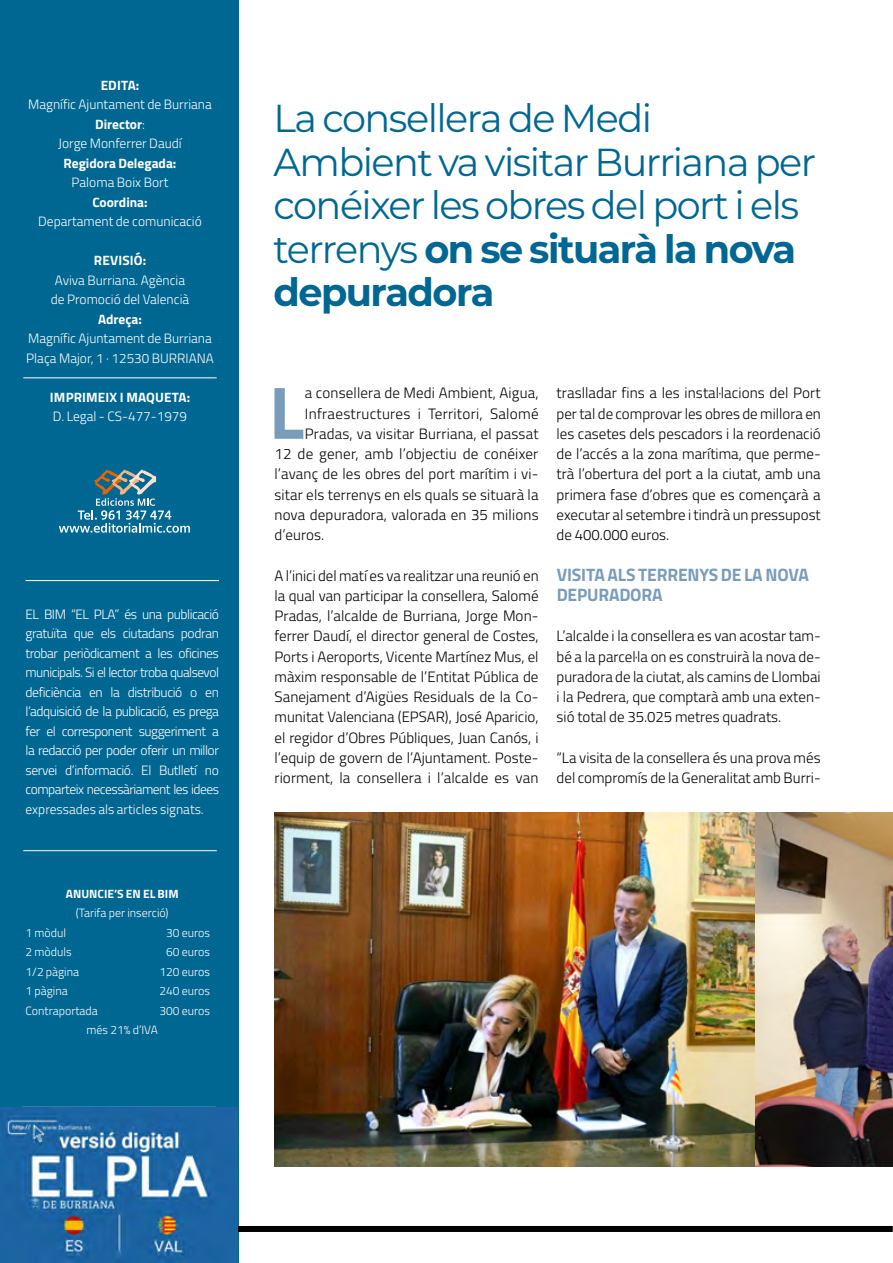
<style>
.page{position:relative;width:893px;height:1263px;background:#fff}
.page>*{position:absolute;margin:0;border:0;box-sizing:border-box;transform-origin:0 0}
.t1{font:700 74.55px "Titillium";color:#7a9cbb}
.t2{font:39px/43.5px "Montserrat";letter-spacing:-.04em;color:#006792}
.t3{font:700 18px/20.2px "Titillium";letter-spacing:-.01em;color:#7a9cbb}
.t4{font:300 15px/20.2px "Titillium";letter-spacing:.005em;color:#000;text-align:justify}
.t5{font:300 13.5px/19.5px "Titillium";color:#fff;text-align:center}
.t6{font:700 13.5px "Titillium";color:#fff}
.t7{font:300 12px "Titillium";color:#fff}
.t8{font:700 12px "Titillium";color:#fff}
.s1{font-weight:700}
</style>
<div class="page">
<div style="left:0;top:0;width:238px;height:1263px;background:#006792"></div>
<svg style="left:59px;top:470px;width:131px;height:63px"></svg>
<hr style="left:26px;top:580px;width:193px;height:1px;background:#fff">
<hr style="left:23px;top:850px;width:194px;height:1px;background:#fff">
<hr style="left:23px;top:378px;width:194px;height:1px;background:#fff">
<div style="left:71px;top:1226px;width:822px;height:6px;background:#000"></div>
<img style="left:274px;top:812px;width:619px;height:355px">
<img style="left:1px;top:1107px;width:236px;height:156px">
<p class="t6" style="left:101px;top:75px;width:40px">EDITA:</p>
<p class="t5" style="left:28px;top:94px;width:185px">Magnífic Ajuntament de Burriana<br><span class="s1">Director</span>:<br>Jorge Monferrer Daudí</p>
<p class="t6" style="left:64px;top:153px;width:114px">Regidora Delegada:</p>
<p class="t5" style="left:72px;top:172px;width:98px">Paloma Boix Bort</p>
<p class="t6" style="left:92px;top:192px;width:57px">Coordina:</p>
<p class="t5" style="left:38px;top:211px;width:165px">Departament de comunicació</p>
<p class="t6" style="left:94px;top:250px;width:54px">REVISIÓ:</p>
<p class="t5" style="left:51px;top:270px;width:140px">Aviva Burriana. Agència de Promoció del Valencià</p>
<p class="t6" style="left:98px;top:309px;width:45px">Adreça:</p>
<p class="t5" style="left:26px;top:328px;width:189px;text-align:left">Magnífic Ajuntament de Burriana<br>Plaça Major, 1 · 12530 BURRIANA</p>
<p class="t6" style="left:50px;top:387px;width:142px">IMPRIMEIX I MAQUETA:</p>
<p class="t5" style="left:53px;top:406px;width:136px">D. Legal - CS-477-1979</p>
<p class="t5" style="left:26px;top:603px;width:195px;text-align:justify">EL BIM “EL PLA” és una publicació gratuïta que els ciutadans podran trobar periòdicament a les oficines municipals. Si el lector troba qualsevol deficiència en la distribució o en l’adquisició de la publicació, es prega fer el corresponent suggeriment a la redacció per poder oferir un millor servei d’informació. El Butlletí no comparteix necessàriament les idees expressades als articles signats.</p>
<p class="t8" style="left:66px;top:884px;width:114px">ANUNCIE’S EN EL BIM</p>
<p class="t7" style="left:76px;top:904px;width:94px">(Tarifa per inserció)</p>
<p class="t7" style="left:26px;top:924px;width:42px">1 mòdul</p>
<p class="t7" style="left:166px;top:924px;width:45px">30 euros</p>
<p class="t7" style="left:26px;top:943px;width:48px">2 mòduls</p>
<p class="t7" style="left:166px;top:943px;width:45px">60 euros</p>
<p class="t7" style="left:26px;top:963px;width:55px">1/2 pàgina</p>
<p class="t7" style="left:159px;top:963px;width:52px">120 euros</p>
<p class="t7" style="left:26px;top:982px;width:44px">1 pàgina</p>
<p class="t7" style="left:159px;top:982px;width:52px">240 euros</p>
<p class="t7" style="left:26px;top:1002px;width:74px">Contraportada</p>
<p class="t7" style="left:159px;top:1002px;width:52px">300 euros</p>
<p class="t7" style="left:86px;top:1021px;width:73px">més 21% d’IVA</p>
<h2 class="t2" style="left:274px;top:95px;width:544px">La consellera de Medi<br>Ambient va visitar Burriana per conéixer les obres del port i els terrenys <span class="s1">on se situarà la nova depuradora</span></h2>
<h1 class="t1" style="left:269px;top:356px;width:37px">L</h1>
<p class="t4" style="left:305px;top:382px;width:235px">a consellera de Medi Ambient, Aigua,</p>
<p class="t4" style="left:305px;top:402px;width:235px">Infraestructures i Territori, Salomé</p>
<p class="t4" style="left:305px;top:423px;width:235px">Pradas, va visitar Burriana, el passat</p>
<p class="t4" style="left:274px;top:443px;width:265px">12 de gener, amb l’objectiu de conéixer</p>
<p class="t4" style="left:274px;top:463px;width:266px">l’avanç de les obres del port marítim i vi-</p>
<p class="t4" style="left:274px;top:483px;width:266px">sitar els terrenys en els quals se situarà la</p>
<p class="t4" style="left:274px;top:504px;width:266px">nova depuradora, valorada en 35 milions</p>
<p class="t4" style="left:274px;top:524px;width:51px">d’euros.</p>
<p class="t4" style="left:274px;top:564px;width:266px">A l’inici del matí es va realitzar una reunió en la qual van participar la consellera, Salomé Pradas, l’alcalde de Burriana, Jorge Mon&shy;ferrer Daudí, el director general de Costes, Ports i Aeroports, Vicente Martínez Mus, el màxim responsable de l’Entitat Pública de Sanejament d’Aigües Residuals de la Co&shy;munitat Valenciana (EPSAR), José Aparicio, el regidor d’Obres Públiques, Juan Canós, i l’equip de govern de l’Ajuntament. Poste&shy;riorment, la consellera i l’alcalde es van</p>
<p class="t4" style="left:557px;top:382px;width:266px">traslladar fins a les instal·lacions del Port per tal de comprovar les obres de millora en les casetes dels pescadors i la reordenació de l’accés a la zona marítima, que perme&shy;trà l’obertura del port a la ciutat, amb una primera fase d’obres que es començarà a executar al setembre i tindrà un pressupost de 400.000 euros.</p>
<p class="t3" style="left:557px;top:563px;width:254px">VISITA ALS TERRENYS DE LA NOVA<br>DEPURADORA</p>
<p class="t4" style="left:557px;top:625px;width:266px">L’alcalde i la consellera es van acostar tam&shy;bé a la parcel·la on es construirà la nova de&shy;puradora de la ciutat, als camins de Llombai i la Pedrera, que comptarà amb una exten&shy;sió total de 35.025 metres quadrats.</p>
<p class="t4" style="left:557px;top:747px;width:266px">“La visita de la consellera és una prova més del compromís de la Generalitat amb Burri-</p>
</div>
